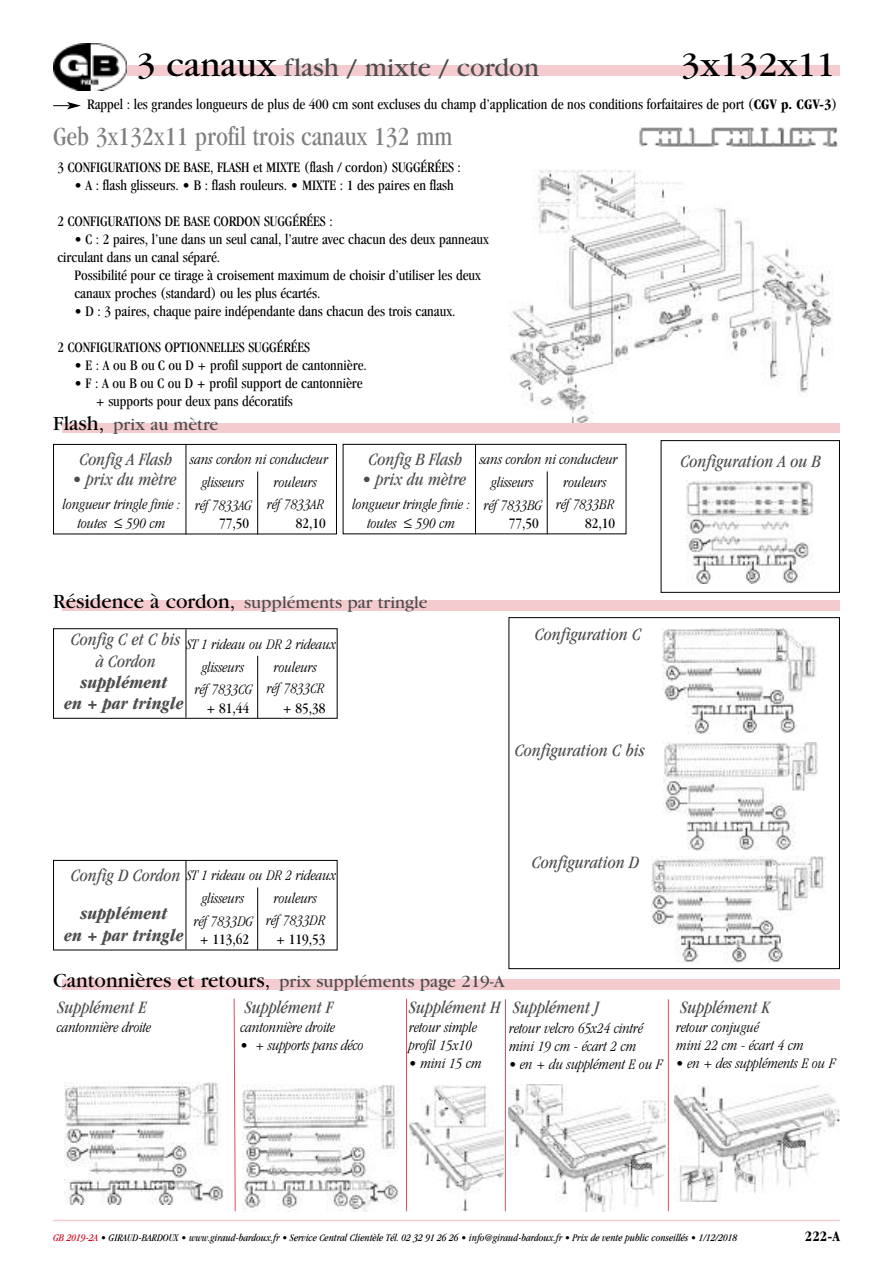
<style>
.page{position:relative;width:893px;height:1263px;background:#fff}
.page>*{position:absolute;margin:0;border:0;box-sizing:border-box;transform-origin:0 0}
.t1{font:36px "Garamond";color:#000}
.t2{font:condensed 27px "Garamond";color:#808080}
.t3{font:27px "Garamond";color:#4d4d4d}
.t4{font:italic condensed 18px/21.6px "Garamond";color:#4d4d4d;text-align:center}
.t5{font:18px/26.2px "Garamond";color:#4d4d4d}
.t6{font:italic 700 condensed 18px/21.6px "Garamond";color:#4d4d4d;text-align:center}
.t7{font:condensed 15px/18px "Garamond";color:#000}
.t8{font:italic 300 condensed 15px/18px "Garamond";color:#000}
.t9{font:700 condensed 15px "Garamond";color:#000}
.t10{font:italic condensed 10.5px "Garamond";color:#000}
.s1{font-size:36px;color:#000}
.s2{font-weight:700}
.s3{font-size:21px;color:#000}
.s4{font-style:italic;font-stretch:condensed}
.s5{color:#ca0016}
</style>
<div class="page">
<div style="left:62px;top:65px;width:778px;height:11px;background:#f4ccd0"></div>
<img style="left:54px;top:43px;width:72px;height:48px">
<hr style="left:53px;top:1220px;width:787px;height:1px;background:#f4ccd0">
<div style="left:509px;top:617px;width:331px;height:352px;border:1px solid #000"></div>
<img style="left:662px;top:628px;width:154px;height:106px">
<img style="left:663px;top:742px;width:154px;height:108px">
<img style="left:652px;top:856px;width:174px;height:107px">
<img style="left:639px;top:127px;width:199px;height:20px">
<div style="left:661px;top:440px;width:179px;height:153px;border:1px solid #000"></div>
<img style="left:686px;top:481px;width:127px;height:102px">
<img style="left:242px;top:1085px;width:157px;height:127px">
<img style="left:65px;top:1083px;width:159px;height:121px">
<img style="left:409px;top:1085px;width:94px;height:126px">
<img style="left:509px;top:1085px;width:157px;height:126px">
<img style="left:674px;top:1085px;width:166px;height:116px">
<img style="left:509px;top:169px;width:324px;height:254px">
<svg style="left:53px;top:102px;width:28px;height:7px"></svg>
<div style="left:62px;top:423px;width:778px;height:10px;background:#f4ccd0"></div>
<div style="left:62px;top:600px;width:778px;height:11px;background:#f4ccd0"></div>
<div style="left:62px;top:979px;width:778px;height:10px;background:#f4ccd0"></div>
<svg style="left:234px;top:998px;width:2px;height:213px"></svg>
<hr style="left:406px;top:998px;width:1px;height:213px;background:#da4d5c">
<hr style="left:505px;top:999px;width:1px;height:212px;background:#da4d5c">
<hr style="left:668px;top:999px;width:1px;height:212px;background:#da4d5c">
<div style="left:53px;top:444px;width:284px;height:90px;border:1px solid #000"></div>
<hr style="left:257px;top:471px;width:1px;height:63px;background:#000">
<hr style="left:186px;top:445px;width:1px;height:89px;background:#000">
<div style="left:343px;top:444px;width:283px;height:90px;border:1px solid #000"></div>
<hr style="left:547px;top:471px;width:1px;height:63px;background:#000">
<hr style="left:475px;top:445px;width:1px;height:89px;background:#000">
<div style="left:53px;top:860px;width:285px;height:90px;border:1px solid #000"></div>
<hr style="left:257px;top:887px;width:1px;height:63px;background:#000">
<hr style="left:186px;top:861px;width:1px;height:88px;background:#000">
<div style="left:53px;top:628px;width:285px;height:91px;border:1px solid #000"></div>
<hr style="left:257px;top:656px;width:1px;height:62px;background:#000">
<hr style="left:186px;top:629px;width:1px;height:89px;background:#000">
<h2 class="t3" style="left:137px;top:58px;width:404px"><span class="s1">3 canaux</span> flash / mixte / cordon</h2>
<h1 class="t1" style="left:681px;top:52px;width:156px">3x132x11</h1>
<p class="t7" style="left:87px;top:97px;width:752px">Rappel : les grandes longueurs de plus de 400 cm sont excluses du champ d’application de nos conditions forfaitaires de port (<span class="s2">CGV p. CGV-3</span>)</p>
<h2 class="t2" style="left:53px;top:126px;width:401px">Geb 3x132x11 profil trois canaux 132 mm</h2>
<p class="t7" style="left:57px;top:159px;width:405px">3 CONFIGURATIONS DE BASE, FLASH et MIXTE (flash / cordon) SUGGÉRÉES :</p>
<p class="t7" style="left:74px;top:177px;width:381px">• A : flash glisseurs. • B : flash rouleurs. • MIXTE : 1 des paires en flash</p>
<p class="t7" style="left:57px;top:213px;width:277px">2 CONFIGURATIONS DE BASE CORDON SUGGÉRÉES :</p>
<p class="t7" style="left:57px;top:231px;width:433px;text-indent:17px">• C : 2 paires, l’une dans un seul canal, l’autre avec chacun des deux panneaux circulant dans un canal séparé.</p>
<p class="t7" style="left:74px;top:267px;width:408px">Possibilité pour ce tirage à croisement maximum de choisir d’utiliser les deux canaux proches (standard) ou les plus écartés.</p>
<p class="t7" style="left:74px;top:303px;width:383px">• D : 3 paires, chaque paire indépendante dans chacun des trois canaux.</p>
<p class="t7" style="left:57px;top:339px;width:254px">2 CONFIGURATIONS OPTIONNELLES SUGGÉRÉES</p>
<p class="t7" style="left:74px;top:357px;width:294px">• E : A ou B ou C ou D + profil support de cantonnière.</p>
<p class="t7" style="left:96px;top:375px;width:269px;text-indent:-21px">• F : A ou B ou C ou D + profil support de cantonnière + supports pour deux pans décoratifs</p>
<p class="t5" style="left:53px;top:413px;width:167px"><span class="s3">Flash,</span> prix au mètre</p>
<p class="t4" style="left:79px;top:449px;width:94px">Config A Flash</p>
<p class="t4" style="left:72px;top:470px;width:106px">• prix du mètre</p>
<p class="t8" style="left:63px;top:497px;width:119px">longueur tringle finie :</p>
<p class="t8" style="left:190px;top:452px;width:140px">sans cordon ni conducteur</p>
<p class="t8" style="left:274px;top:474px;width:45px">rouleurs</p>
<p class="t8" style="left:195px;top:497px;width:131px">réf 7833AG réf 7833AR</p>
<p class="t8" style="left:202px;top:474px;width:44px">glisseurs</p>
<p class="t4" style="left:368px;top:449px;width:95px">Config B Flash</p>
<p class="t4" style="left:362px;top:470px;width:106px">• prix du mètre</p>
<p class="t8" style="left:352px;top:497px;width:119px">longueur tringle finie :</p>
<p class="t8" style="left:480px;top:451px;width:140px">sans cordon ni conducteur</p>
<p class="t8" style="left:563px;top:474px;width:45px">rouleurs</p>
<p class="t8" style="left:484px;top:497px;width:132px">réf 7833BG réf 7833BR</p>
<p class="t8" style="left:491px;top:474px;width:44px">glisseurs</p>
<p class="t8" style="left:78px;top:516px;width:89px">toutes ≤ 590 cm</p>
<p class="t7" style="left:219px;top:516px;width:31px">77,50</p>
<p class="t7" style="left:296px;top:516px;width:31px">82,10</p>
<p class="t8" style="left:367px;top:516px;width:89px">toutes ≤ 590 cm</p>
<p class="t7" style="left:509px;top:515px;width:31px">77,50</p>
<p class="t7" style="left:585px;top:515px;width:31px">82,10</p>
<p class="t5" style="left:53px;top:591px;width:376px"><span class="s3">Résidence à cordon,</span> suppléments par tringle</p>
<p class="t4" style="left:71px;top:630px;width:111px">Config C et C bis à Cordon</p>
<p class="t8" style="left:187px;top:636px;width:151px">ST 1 rideau ou DR 2 rideaux</p>
<p class="t8" style="left:274px;top:659px;width:45px">rouleurs</p>
<p class="t8" style="left:195px;top:681px;width:131px">réf 7833CG réf 7833CR</p>
<p class="t8" style="left:202px;top:659px;width:44px">glisseurs</p>
<p class="t6" style="left:64px;top:673px;width:121px">supplément<br>en + par tringle</p>
<p class="t7" style="left:207px;top:700px;width:44px">+ 81,44</p>
<p class="t7" style="left:283px;top:700px;width:44px">+ 85,38</p>
<p class="t4" style="left:535px;top:625px;width:108px">Configuration C</p>
<p class="t4" style="left:515px;top:741px;width:131px">Configuration C bis</p>
<p class="t4" style="left:681px;top:452px;width:142px">Configuration A ou B</p>
<p class="t4" style="left:71px;top:865px;width:111px">Config D Cordon</p>
<p class="t8" style="left:187px;top:867px;width:151px">ST 1 rideau ou DR 2 rideaux</p>
<p class="t8" style="left:274px;top:890px;width:45px">rouleurs</p>
<p class="t8" style="left:194px;top:913px;width:133px">réf 7833DG réf 7833DR</p>
<p class="t8" style="left:202px;top:890px;width:44px">glisseurs</p>
<p class="t6" style="left:64px;top:904px;width:121px">supplément<br>en + par tringle</p>
<p class="t7" style="left:200px;top:932px;width:51px">+ 113,62</p>
<p class="t7" style="left:276px;top:932px;width:51px">+ 119,53</p>
<p class="t4" style="left:532px;top:853px;width:109px">Configuration D</p>
<p class="t5" style="left:53px;top:969px;width:453px"><span class="s3">Cantonnières et retours,</span> prix suppléments page 219-A<br><span class="s4">Supplément E</span></p>
<p class="t8" style="left:57px;top:1019px;width:96px">cantonnière droite</p>
<p class="t4" style="left:245px;top:998px;width:90px">Supplément F</p>
<p class="t8" style="left:241px;top:1019px;width:96px">cantonnière droite</p>
<p class="t8" style="left:241px;top:1037px;width:125px">• + supports pans déco</p>
<p class="t4" style="left:409px;top:998px;width:93px">Supplément H</p>
<p class="t8" style="left:409px;top:1019px;width:69px">retour simple profil 15x10</p>
<p class="t8" style="left:409px;top:1055px;width:74px">• mini 15 cm</p>
<p class="t4" style="left:513px;top:998px;width:87px">Supplément J</p>
<p class="t8" style="left:509px;top:1020px;width:136px">retour velcro 65x24 cintré mini 19 cm - écart 2 cm</p>
<p class="t8" style="left:509px;top:1056px;width:155px">• en + du supplément E ou F</p>
<p class="t4" style="left:680px;top:998px;width:91px">Supplément K</p>
<p class="t8" style="left:676px;top:1019px;width:129px">retour conjugué<br>mini 22 cm - écart 4 cm</p>
<p class="t8" style="left:676px;top:1055px;width:161px">• en + des suppléments E ou F</p>
<p class="t10" style="left:53px;top:1233px;width:685px"><span class="s5">GB 2019-2A</span> • GIRAUD-BARDOUX • www.giraud-bardoux.fr • Service Central Clientèle Tél. 02 32 91 26 26 • info@giraud-bardoux.fr • Prix de vente public conseillés • 1/12/2018</p>
<p class="t9" style="left:805px;top:1231px;width:36px">222-A</p>
</div>
